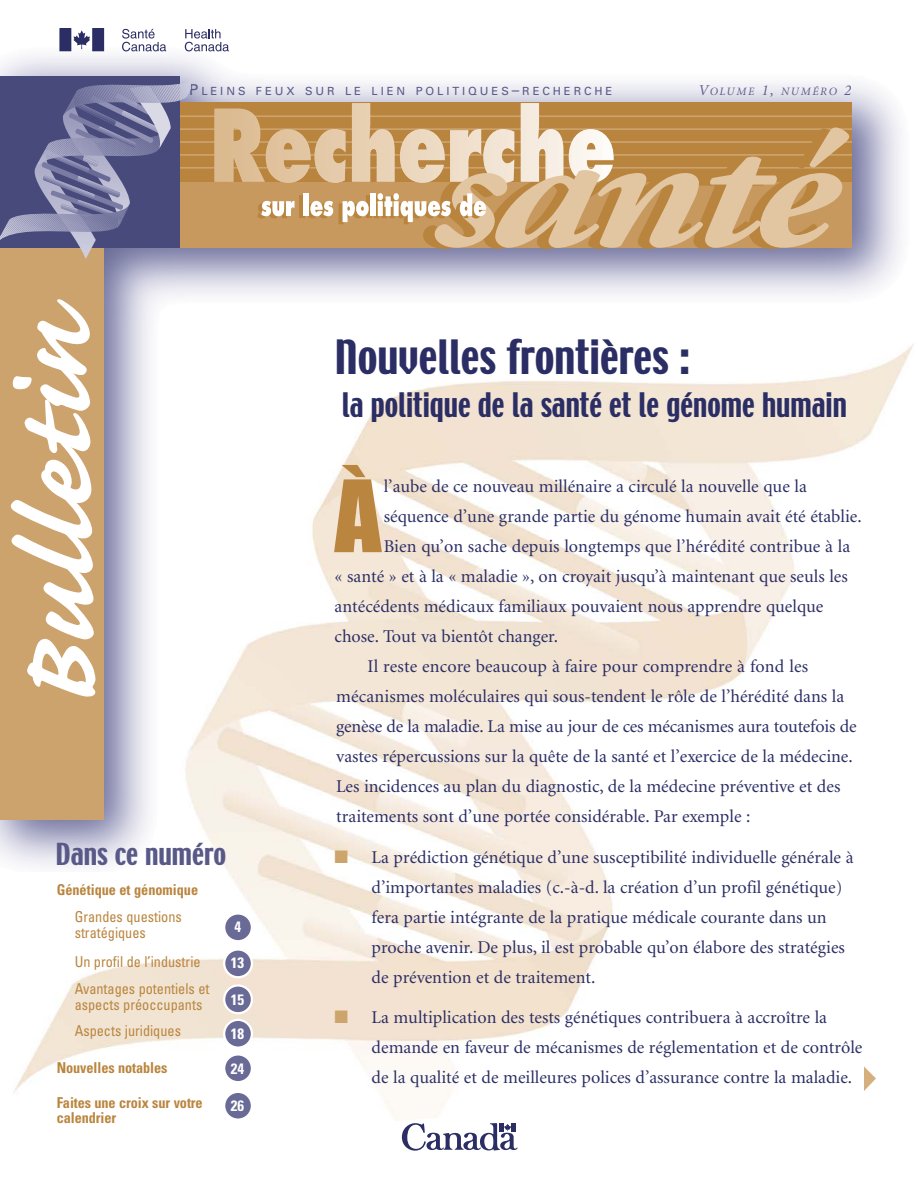
<style>
.page{position:relative;width:918px;height:1188px;background:#fff}
.page>*{position:absolute;margin:0;border:0;box-sizing:border-box;transform-origin:0 0}
.t1{font:92.1px "Impact";color:#ba853e}
.t2{font:42px "Techno";color:#2b2e64}
.t3{font:30px "Techno";color:#2b2e64;scale:.95 1}
.t4{font:27px "Techno";color:#585987}
.t5{font:18px/30px "Minion";color:#2b2e64}
.t6{font:condensed 15px/16.5px "Univers";color:#ba853e;scale:.95 1}
.t7{font:700 condensed 15px/15px "Univers";letter-spacing:-.005em;color:#ba853e;scale:.95 1}
.t8{font:700 condensed 15px "Univers";color:#fff}
.t9{font:11.25px "Univers";letter-spacing:.26em;color:#585987}
.t10{font:italic 11.25px "Minion";letter-spacing:.155em;color:#585987}
.s1{font-size:15px}
.s2{color:#cea46d}
</style>
<div class="page">
<img style="left:0;top:40px;width:900px;height:819px">
<img style="left:9px;top:324px;width:905px;height:815px">
<div style="left:177px;top:103px;width:675px;height:79px;background:#b9843e"></div>
<hr style="left:177px;top:115px;width:675px;height:2px;background:#cda36d">
<hr style="left:177px;top:128px;width:675px;height:2px;background:#cda36d">
<hr style="left:177px;top:141px;width:675px;height:2px;background:#cda36d">
<hr style="left:177px;top:154px;width:675px;height:2px;background:#cda36d">
<hr style="left:177px;top:167px;width:675px;height:2px;background:#cda36d">
<div style="left:0;top:229px;width:104px;height:590px;background:#cda36d"></div>
<svg style="left:11px;top:299px;width:85px;height:398px"></svg>
<svg style="left:402px;top:1123px;width:116px;height:28px"></svg>
<div style="left:60px;top:29px;width:11px;height:22px;background:#2b2e64"></div>
<svg style="left:73px;top:30px;width:17px;height:19px"></svg>
<div style="left:93px;top:29px;width:11px;height:22px;background:#2b2e64"></div>
<svg style="left:185px;top:29px;width:44px;height:22px"></svg>
<svg style="left:122px;top:29px;width:44px;height:22px"></svg>
<svg style="left:214px;top:103px;width:635px;height:145px"></svg>
<svg style="left:864px;top:1066px;width:12px;height:25px"></svg>
<div style="left:224px;top:913px;width:28px;height:28px;background:#696a95;border-radius:50%"></div>
<div style="left:223px;top:912px;width:30px;height:30px;border:2px solid #fff;border-radius:50%"></div>
<div style="left:224px;top:949px;width:28px;height:28px;background:#696a95;border-radius:50%"></div>
<div style="left:223px;top:948px;width:30px;height:30px;border:2px solid #fff;border-radius:50%"></div>
<div style="left:224px;top:985px;width:28px;height:28px;background:#696a95;border-radius:50%"></div>
<div style="left:223px;top:984px;width:30px;height:30px;border:2px solid #fff;border-radius:50%"></div>
<div style="left:224px;top:1020px;width:28px;height:28px;background:#696a95;border-radius:50%"></div>
<div style="left:223px;top:1019px;width:30px;height:30px;border:2px solid #fff;border-radius:50%"></div>
<div style="left:224px;top:1054px;width:28px;height:28px;background:#696a95;border-radius:50%"></div>
<div style="left:223px;top:1053px;width:30px;height:30px;border:2px solid #fff;border-radius:50%"></div>
<div style="left:224px;top:1092px;width:28px;height:28px;background:#696a95;border-radius:50%"></div>
<div style="left:223px;top:1091px;width:30px;height:30px;border:2px solid #fff;border-radius:50%"></div>
<svg style="left:0;top:76px;width:191px;height:183px;background:#6f6d8f"></svg>
<p class="t9" style="left:189px;top:87px;width:425px"><span class="s1">P</span>LEINS FEUX SUR LE LIEN POLITIQUES<span class="s1">–</span>RECHERCHE</p>
<p class="t10" style="left:698px;top:87px;width:154px"><span class="s1">V</span>OLUME <span class="s1">1,</span> NUMÉRO <span class="s1">2</span></p>
<h3 class="t4" style="left:56px;top:842px;width:172px">Dans ce numéro</h3>
<p class="t7" style="left:57px;top:883px;width:150px">Génétique et génomique</p>
<p class="t6" style="left:75px;top:909px;width:114px">Grandes questions stratégiques</p>
<p class="t6" style="left:75px;top:949px;width:143px;line-height:27px">Un profil de l’industrie<br>Avantages potentiels et</p>
<p class="t6" style="left:75px;top:993px;width:136px;line-height:25.5px">aspects préoccupants<br>Aspects juridiques</p>
<p class="t7" style="left:57px;top:1062px;width:118px">Nouvelles notables</p>
<p class="t7" style="left:57px;top:1096px;width:155px">Faites une croix sur votre calendrier</p>
<p class="t8" style="left:234px;top:922px;width:8px">4</p>
<p class="t8" style="left:231px;top:957px;width:15px">13</p>
<p class="t8" style="left:231px;top:994px;width:15px">15</p>
<p class="t8" style="left:231px;top:1028px;width:15px">18</p>
<p class="t8" style="left:231px;top:1063px;width:15px">24</p>
<p class="t8" style="left:231px;top:1100px;width:15px">26</p>
<h2 class="t2" style="left:335px;top:339px;width:356px">Nouvelles frontières :</h2>
<h3 class="t3" style="left:342px;top:393px;width:533px">la politique de la santé et le génome humain</h3>
<h1 class="t1" style="left:335px;top:486px;width:48px">À</h1>
<p class="t5" style="left:384px;top:473px;width:425px">l’aube de ce nouveau millénaire a circulé la nouvelle que la</p>
<p class="t5" style="left:384px;top:503px;width:479px">séquence d’une grande partie du génome humain avait été établie.</p>
<p class="t5" style="left:384px;top:533px;width:468px">Bien qu’on sache depuis longtemps que l’hérédité contribue à la</p>
<p class="t5" style="left:335px;top:563px;width:515px">« santé » et à la « maladie », on croyait jusqu’à maintenant que seuls les</p>
<p class="t5" style="left:335px;top:593px;width:490px">antécédents médicaux familiaux pouvaient nous apprendre quelque</p>
<p class="t5" style="left:335px;top:623px;width:225px">chose. Tout va bientôt changer.</p>
<p class="t5" style="left:368px;top:653px;width:442px">Il reste encore beaucoup à faire pour comprendre à fond les</p>
<p class="t5" style="left:336px;top:683px;width:510px">mécanismes moléculaires qui sous-tendent le rôle de l’hérédité dans la</p>
<p class="t5" style="left:336px;top:713px;width:522px">genèse de la maladie. La mise au jour de ces mécanismes aura toutefois de</p>
<p class="t5" style="left:336px;top:743px;width:518px">vastes répercussions sur la quête de la santé et l’exercice de la médecine.</p>
<p class="t5" style="left:336px;top:773px;width:506px">Les incidences au plan du diagnostic, de la médecine préventive et des</p>
<p class="t5" style="left:336px;top:803px;width:416px">traitements sont d’une portée considérable. Par exemple :</p>
<p class="t5" style="left:372px;top:843px;width:483px;text-indent:-37px"><span class="s2">■</span> La prédiction génétique d’une susceptibilité individuelle générale à d’importantes maladies (c.-à-d. la création d’un profil génétique) fera partie intégrante de la pratique médicale courante dans un proche avenir. De plus, il est probable qu’on élabore des stratégies de prévention et de traitement.</p>
<p class="t5" style="left:372px;top:1004px;width:492px;text-indent:-37px"><span class="s2">■</span> La multiplication des tests génétiques contribuera à accroître la demande en faveur de mécanismes de réglementation et de contrôle de la qualité et de meilleures polices d’assurance contre la maladie.</p>
</div>
